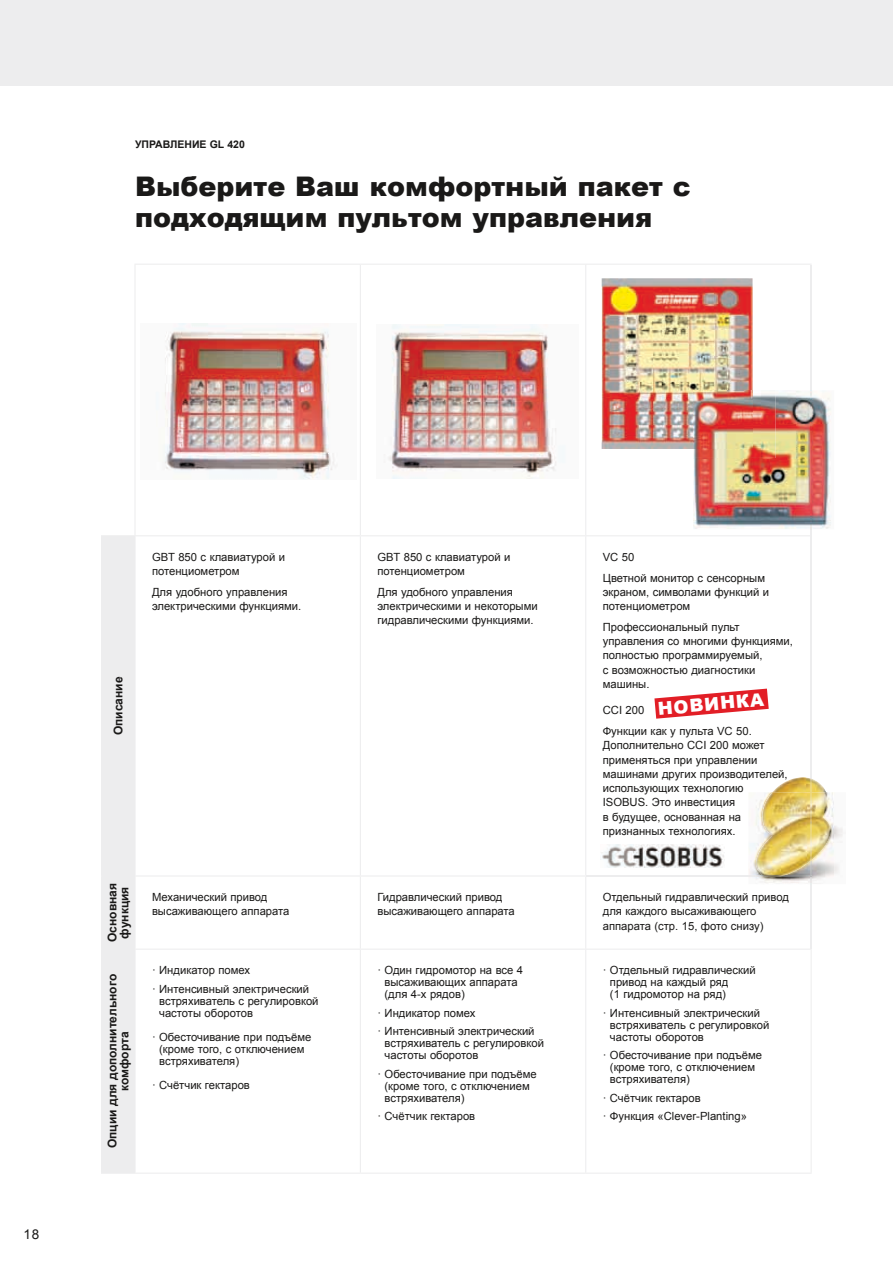
<style>
.page{position:relative;width:893px;height:1263px;background:#fff}
.page>*{position:absolute;margin:0;border:0;box-sizing:border-box;transform-origin:0 0}
.t1{font:900 27px/31px "Arial";color:#1a1918}
.t2{font:900 18px "Arial";color:#fff}
.t3{font:13.5px "Arial";color:#1a1918}
.t4{font:700 12px/12px "Arial";color:#1a1918}
.t5{font:11.25px/14.2px "Arial";color:#1a1918}
.t6{font:700 10.5px "Arial";color:#1a1918}
</style>
<div class="page">
<div style="left:0;top:0;width:893px;height:85px;background:#ededee"></div>
<div style="left:102px;top:536px;width:32px;height:636px;background:#ededee"></div>
<hr style="left:101px;top:535px;width:34px;height:1px;background:#ededee">
<hr style="left:101px;top:536px;width:1px;height:339px;background:#ededee">
<hr style="left:101px;top:875px;width:34px;height:1px;background:#ededee">
<hr style="left:101px;top:876px;width:1px;height:73px;background:#ededee">
<hr style="left:101px;top:949px;width:34px;height:1px;background:#ededee">
<hr style="left:101px;top:950px;width:1px;height:222px;background:#ededee">
<hr style="left:101px;top:1172px;width:34px;height:2px;background:#ededee">
<hr style="left:134px;top:264px;width:226px;height:1px;background:#ededee">
<hr style="left:134px;top:265px;width:2px;height:270px;background:#ededee">
<hr style="left:360px;top:264px;width:226px;height:1px;background:#ededee">
<hr style="left:360px;top:265px;width:1px;height:270px;background:#ededee">
<hr style="left:586px;top:264px;width:226px;height:1px;background:#ededee">
<hr style="left:585px;top:265px;width:1px;height:270px;background:#ededee">
<hr style="left:811px;top:265px;width:1px;height:270px;background:#ededee">
<hr style="left:135px;top:535px;width:225px;height:1px;background:#ededee">
<hr style="left:134px;top:536px;width:2px;height:339px;background:#ededee">
<hr style="left:360px;top:535px;width:226px;height:1px;background:#ededee">
<hr style="left:360px;top:536px;width:1px;height:339px;background:#ededee">
<hr style="left:586px;top:535px;width:226px;height:1px;background:#ededee">
<hr style="left:585px;top:536px;width:1px;height:339px;background:#ededee">
<hr style="left:811px;top:536px;width:1px;height:339px;background:#ededee">
<hr style="left:135px;top:875px;width:225px;height:1px;background:#ededee">
<hr style="left:134px;top:876px;width:2px;height:73px;background:#ededee">
<hr style="left:360px;top:875px;width:226px;height:1px;background:#ededee">
<hr style="left:360px;top:876px;width:1px;height:73px;background:#ededee">
<hr style="left:586px;top:875px;width:226px;height:1px;background:#ededee">
<hr style="left:585px;top:876px;width:1px;height:73px;background:#ededee">
<hr style="left:811px;top:876px;width:1px;height:73px;background:#ededee">
<hr style="left:135px;top:949px;width:225px;height:1px;background:#ededee">
<hr style="left:134px;top:950px;width:2px;height:222px;background:#ededee">
<hr style="left:360px;top:949px;width:226px;height:1px;background:#ededee">
<hr style="left:360px;top:950px;width:1px;height:222px;background:#ededee">
<hr style="left:586px;top:949px;width:226px;height:1px;background:#ededee">
<hr style="left:585px;top:950px;width:1px;height:222px;background:#ededee">
<hr style="left:811px;top:950px;width:1px;height:222px;background:#ededee">
<hr style="left:135px;top:1172px;width:225px;height:2px;background:#ededee">
<hr style="left:360px;top:1172px;width:226px;height:2px;background:#ededee">
<hr style="left:586px;top:1172px;width:226px;height:2px;background:#ededee">
<img style="left:602px;top:278px;width:150px;height:171px">
<img style="left:601px;top:844px;width:124px;height:24px">
<img style="left:164px;top:323px;width:173px;height:156px">
<img style="left:693px;top:390px;width:138px;height:139px">
<img style="left:811px;top:390px;width:1px;height:139px">
<img style="left:693px;top:390px;width:82px;height:68px">
<img style="left:693px;top:390px;width:59px;height:59px">
<img style="left:748px;top:792px;width:95px;height:92px">
<img style="left:748px;top:875px;width:63px;height:1px">
<svg style="left:811px;top:861px;width:1px;height:23px"></svg>
<img style="left:773px;top:777px;width:53px;height:15px">
<svg style="left:811px;top:778px;width:1px;height:14px"></svg>
<img style="left:767px;top:792px;width:64px;height:68px">
<img style="left:811px;top:792px;width:1px;height:69px">
<svg style="left:763px;top:875px;width:21px;height:1px"></svg>
<img style="left:384px;top:324px;width:180px;height:154px">
<svg style="left:654px;top:689px;width:115px;height:30px"></svg>
<p class="t6" style="left:135px;top:137px;width:111px">УПравление GL 420</p>
<h1 class="t1" style="left:135px;top:170px;width:557px">Выберите Ваш комфортный пакет с подходящим пультом управления</h1>
<p class="t3" style="left:23px;top:1225px;width:18px">18</p>
<p class="t4" style="left:113px;top:735px;width:60px;rotate:-90deg">описание</p>
<p class="t5" style="left:152px;top:550px;width:135px">GBT 850 с клавиатурой и потенциометром</p>
<p class="t5" style="left:152px;top:585px;width:151px">Для удобного управления электрическими функциями.</p>
<p class="t5" style="left:377px;top:550px;width:135px">GBT 850 с клавиатурой и потенциометром</p>
<p class="t5" style="left:377px;top:585px;width:162px">Для удобного управления электрическими и некоторыми гидравлическими функциями.</p>
<p class="t5" style="left:603px;top:547px;width:164px;line-height:20.7px">VC 50<br>Цветной монитор с сенсорным</p>
<p class="t5" style="left:603px;top:585px;width:168px">экраном, символами функций и потенциометром</p>
<p class="t5" style="left:603px;top:620px;width:192px">Профессиональный пульт управления со многими функциями, полностью программируемый,<br>с возможностью диагностики машины.</p>
<p class="t5" style="left:603px;top:700px;width:151px;line-height:20.7px">CCI 200<br>Функции как у пульта VC 50.</p>
<p class="t5" style="left:603px;top:738px;width:186px">Дополнительно CCI 200 может применяться пpи управлении машинами других производителей, использующих технологию<br>ISOBUS. Это инвестиция<br>в будущее, основанная на признанных технологиях.</p>
<h2 class="t2" style="left:657px;top:695px;width:108px;rotate:-5deg">НОВИНКА</h2>
<p class="t4" style="left:107px;top:942px;width:60px;rotate:-90deg">основная функция</p>
<p class="t5" style="left:152px;top:890px;width:139px">Механический привод высаживающего аппарата</p>
<p class="t5" style="left:377px;top:890px;width:139px">Гидравлический привод высаживающего аппарата</p>
<p class="t5" style="left:603px;top:890px;width:188px">Отдельный гидравлический привод для каждого высаживающего аппарата (стр. 15, фото снизу)</p>
<p class="t4" style="left:107px;top:1148px;width:176px;text-align:center;rotate:-90deg">опции для дополнительного комфорта</p>
<p class="t5" style="left:152px;top:961px;width:159px;line-height:18.5px">· Индикатор помех<br>· Интенсивный электрический</p>
<p class="t5" style="left:385px;top:964px;width:140px;line-height:12px;text-indent:-7px">· Один гидромотор на все 4 высаживающих аппарата (для 4-х рядов)</p>
<p class="t5" style="left:377px;top:1004px;width:159px;line-height:18.5px">· Индикатор помех<br>· Интенсивный электрический</p>
<p class="t5" style="left:385px;top:1037px;width:161px;line-height:12px">встряхиватель с регулировкой частоты оборотов</p>
<p class="t5" style="left:385px;top:1068px;width:154px;line-height:12px;text-indent:-7px">· Обесточивание при подъёме (кроме того, с отключением встряхивателя)</p>
<p class="t5" style="left:377px;top:1109px;width:99px">· Счётчик гектаров</p>
<p class="t5" style="left:610px;top:964px;width:147px;line-height:12px;text-indent:-7px">· Отдельный гидравлический привод на каждый ряд<br>(1 гидромотор на ряд)</p>
<p class="t5" style="left:610px;top:1007px;width:161px;line-height:12px;text-indent:-7px">· Интенсивный электрический встряхиватель с регулировкой частоты оборотов</p>
<p class="t5" style="left:610px;top:1049px;width:154px;line-height:12px;text-indent:-7px">· Обесточивание при подъёме (кроме того, с отключением встряхивателя)</p>
<p class="t5" style="left:603px;top:1088px;width:146px;line-height:18.5px">· Счётчик гектаров<br>· Функция «Clever-Planting»</p>
<p class="t5" style="left:159px;top:995px;width:161px;line-height:12px">встряхиватель с регулировкой частоты оборотов</p>
<p class="t5" style="left:159px;top:1031px;width:154px;line-height:12px;text-indent:-7px">· Обесточивание при подъёме (кроме того, с отключением встряхивателя)</p>
<p class="t5" style="left:152px;top:1078px;width:99px">· Счётчик гектаров</p>
</div>
